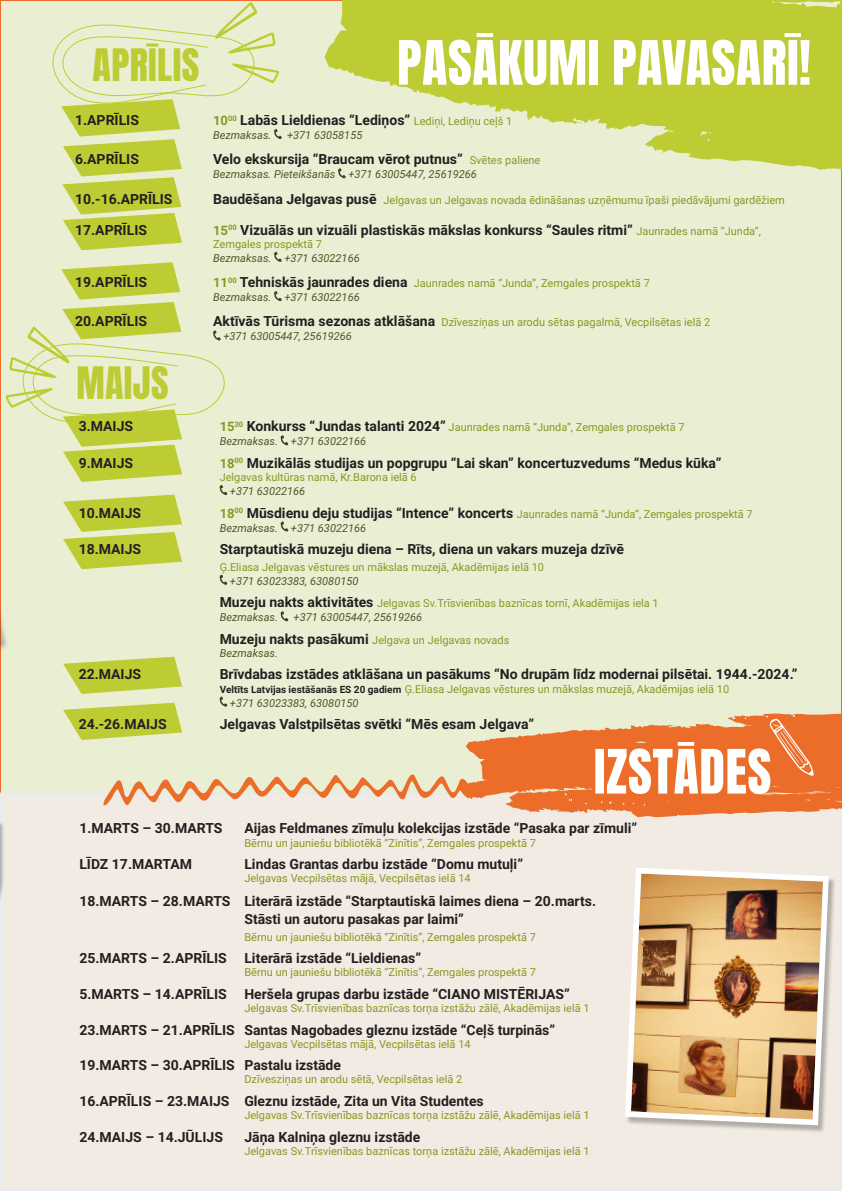
<style>
.page{position:relative;width:842px;height:1191px;background:#fff}
.page>*{position:absolute;margin:0;border:0;box-sizing:border-box;transform-origin:0 0}
.t1{font:52px "Anton";letter-spacing:.01em;color:#fff}
.t2{font:38px "Anton";letter-spacing:.01em;color:#bccc32}
.pamateksts_B{font:700 14px/18px "Roboto";color:#231f20}
.pamateksts_B-2{font:11px "Roboto";color:#889822}
.cenas{font:italic 11px "Roboto";color:#4f5528}
.s1{font-size:13px;color:#889822}
.s2{font-weight:400;font-size:11px;color:#889822}
.s3{font-weight:700;font-size:14px;color:#231f20}
.s4{font-weight:700;font-size:13px}
.s5{font-weight:700;font-size:10px;color:#231f20}
</style>
<div class="page">
<div style="left:0;top:0;width:842px;height:794px;background:#eaefd4;border:1px solid #eb6d29"></div>
<div style="left:0;top:792px;width:842px;height:399px;background:#f1ebe3;border:1px solid #e4ebf6"></div>
<svg style="left:313px;top:0;width:529px;height:183px;fill:#bccc32"></svg>
<svg style="left:526px;top:117px;width:2px;height:29px"></svg>
<svg style="left:367px;top:81px;width:25px;height:10px"></svg>
<svg style="left:331px;top:68px;width:10px;height:6px"></svg>
<svg style="left:560px;top:120px;width:10px;height:4px"></svg>
<svg style="left:581px;top:120px;width:17px;height:23px"></svg>
<svg style="left:801px;top:0;width:29px;height:10px"></svg>
<svg style="left:707px;top:138px;width:3px;height:6px"></svg>
<svg style="left:649px;top:146px;width:12px;height:6px"></svg>
<svg style="left:652px;top:129px;width:3px;height:9px"></svg>
<svg style="left:338px;top:168px;width:8px;height:10px"></svg>
<div style="left:0;top:782px;width:5px;height:276px;background:#231f20;opacity:.31"></div>
<svg style="left:0;top:779px;width:2px;height:276px"></svg>
<div style="left:626px;top:868px;width:211px;height:265px;background:#231f20;opacity:.31"></div>
<img style="left:625px;top:868px;width:207px;height:260px">
<svg style="left:0;top:2px;width:288px;height:738px"></svg>
<hr style="left:0;top:793px;width:490px;height:1px;background:#e4ebf6">
<svg style="left:466px;top:711px;width:376px;height:106px;fill:#eb6d29"></svg>
<svg style="left:494px;top:726px;width:42px;height:8px"></svg>
<svg style="left:549px;top:707px;width:265px;height:111px"></svg>
<svg style="left:103px;top:774px;width:370px;height:31px"></svg>
<p class="t2" style="left:93px;top:45px;width:108px">APRĪLIS</p>
<p class="t1" style="left:397px;top:36px;width:415px">PASĀKUMI PAVASARĪ!</p>
<p class="pamateksts_B" style="left:75px;top:110px;width:65px">1.APRĪLIS</p>
<p class="pamateksts_B" style="left:213px;top:110px;width:301px"><span class="s1">10</span><sup>00</sup> Labās Lieldienas “Lediņos” <span class="s2">Lediņi, Lediņu ceļš 1</span></p>
<p class="cenas" style="left:213px;top:127px;width:60px">Bezmaksas.</p>
<p class="cenas" style="left:287px;top:127px;width:77px">+371 63058155</p>
<p class="pamateksts_B" style="left:75px;top:150px;width:65px">6.APRĪLIS</p>
<p class="pamateksts_B" style="left:213px;top:150px;width:329px">Velo ekskursija “Braucam vērot putnus” <span class="s2">Svētes paliene</span></p>
<p class="cenas" style="left:213px;top:167px;width:265px">Bezmaksas. Pieteikšanās +371 63005447, 25619266</p>
<p class="pamateksts_B" style="left:75px;top:189px;width:99px">10.-16.APRĪLIS</p>
<p class="pamateksts_B-2" style="left:213px;top:192px;width:573px"><span class="s3">Baudēšana Jelgavas pusē</span> Jelgavas un Jelgavas novada ēdināšanas uzņēmumu īpaši piedāvājumi gardēžiem</p>
<p class="pamateksts_B" style="left:75px;top:220px;width:73px">17.APRĪLIS</p>
<p class="pamateksts_B" style="left:213px;top:220px;width:549px"><span class="s1">15</span><sup>00</sup> Vizuālās un vizuāli plastiskās mākslas konkurss “Saules ritmi” <span class="s2">Jaunrades namā “Junda”,</span></p>
<p class="pamateksts_B-2" style="left:213px;top:236px;width:110px">Zemgales prospektā 7</p>
<p class="cenas" style="left:213px;top:250px;width:148px">Bezmaksas. +371 63022166</p>
<p class="pamateksts_B" style="left:75px;top:273px;width:73px">19.APRĪLIS</p>
<p class="pamateksts_B-2" style="left:213px;top:275px;width:438px"><span class="s4">11</span><sup>00</sup> <span class="s3">Tehniskās jaunrades diena</span> Jaunrades namā “Junda”, Zemgales prospektā 7</p>
<p class="cenas" style="left:213px;top:289px;width:148px">Bezmaksas. +371 63022166</p>
<p class="pamateksts_B" style="left:75px;top:312px;width:73px">20.APRĪLIS</p>
<p class="pamateksts_B-2" style="left:213px;top:315px;width:499px"><span class="s3">Aktīvās Tūrisma sezonas atklāšana</span> Dzīvesziņas un arodu sētas pagalmā, Vecpilsētas ielā 2</p>
<p class="cenas" style="left:223px;top:329px;width:130px">+371 63005447, 25619266</p>
<p class="t2" style="left:76px;top:363px;width:94px">MAIJS</p>
<p class="pamateksts_B" style="left:79px;top:417px;width:56px">3.MAIJS</p>
<p class="pamateksts_B-2" style="left:220px;top:420px;width:466px"><span class="s4">15</span><sup>30</sup> <span class="s3">Konkurss “Jundas talanti 2024”</span> Jaunrades namā “Junda”, Zemgales prospektā 7</p>
<p class="cenas" style="left:220px;top:434px;width:148px">Bezmaksas. +371 63022166</p>
<p class="pamateksts_B" style="left:79px;top:453px;width:56px">9.MAIJS</p>
<p class="pamateksts_B" style="left:220px;top:453px;width:503px"><span class="s1">18</span><sup>00</sup> Muzikālās studijas un popgrupu “Lai skan” koncertuzvedums “Medus kūka”</p>
<p class="pamateksts_B-2" style="left:220px;top:469px;width:199px">Jelgavas kultūras namā, Kr.Barona ielā 6</p>
<p class="cenas" style="left:230px;top:483px;width:77px">+371 63022166</p>
<p class="pamateksts_B" style="left:79px;top:503px;width:64px">10.MAIJS</p>
<p class="pamateksts_B-2" style="left:220px;top:506px;width:535px"><span class="s4">18</span><sup>00</sup> <span class="s3">Mūsdienu deju studijas “Intence” koncerts</span> Jaunrades namā “Junda”, Zemgales prospektā 7</p>
<p class="cenas" style="left:220px;top:520px;width:148px">Bezmaksas. +371 63022166</p>
<p class="pamateksts_B" style="left:79px;top:539px;width:64px">18.MAIJS</p>
<p class="pamateksts_B" style="left:220px;top:539px;width:406px">Starptautiskā muzeju diena – Rīts, diena un vakars muzeja dzīvē</p>
<p class="pamateksts_B-2" style="left:220px;top:559px;width:326px">Ģ.Eliasa Jelgavas vēstures un mākslas muzejā, Akadēmijas ielā 10</p>
<p class="cenas" style="left:230px;top:573px;width:130px">+371 63023383, 63080150</p>
<p class="pamateksts_B-2" style="left:220px;top:595px;width:441px"><span class="s3">Muzeju nakts aktivitātes</span> Jelgavas Sv.Trīsvienības baznīcas tornī, Akadēmijas iela 1</p>
<p class="cenas" style="left:220px;top:609px;width:60px">Bezmaksas.</p>
<p class="cenas" style="left:294px;top:609px;width:130px">+371 63005447, 25619266</p>
<p class="pamateksts_B-2" style="left:220px;top:632px;width:291px"><span class="s3">Muzeju nakts pasākumi</span> Jelgava un Jelgavas novads</p>
<p class="cenas" style="left:220px;top:645px;width:60px">Bezmaksas.</p>
<p class="pamateksts_B" style="left:79px;top:665px;width:64px">22.MAIJS</p>
<p class="pamateksts_B" style="left:220px;top:665px;width:579px">Brīvdabas izstādes atklāšana un pasākums “No drupām līdz modernai pilsētai. 1944.-2024.”</p>
<p class="pamateksts_B-2" style="left:220px;top:681px;width:511px"><span class="s5">Veltīts Latvijas iestāšanās ES 20 gadiem</span> Ģ.Eliasa Jelgavas vēstures un mākslas muzejā, Akadēmijas ielā 10</p>
<p class="cenas" style="left:230px;top:695px;width:130px">+371 63023383, 63080150</p>
<p class="pamateksts_B" style="left:79px;top:714px;width:90px">24.-26.MAIJS</p>
<p class="pamateksts_B" style="left:220px;top:714px;width:316px">Jelgavas Valstpilsētas svētki “Mēs esam Jelgava”</p>
<p class="pamateksts_B" style="left:79px;top:819px;width:145px">1.MARTS – 30.MARTS</p>
<p class="pamateksts_B" style="left:244px;top:819px;width:394px">Aijas Feldmanes zīmuļu kolekcijas izstāde “Pasaka par zīmuli”</p>
<p class="pamateksts_B-2" style="left:244px;top:835px;width:293px">Bērnu un jauniešu bibliotēkā “Zinītis”, Zemgales prospektā 7</p>
<p class="pamateksts_B" style="left:79px;top:854px;width:114px">LĪDZ 17.MARTAM</p>
<p class="pamateksts_B" style="left:244px;top:854px;width:280px">Lindas Grantas darbu izstāde “Domu mutuļi”</p>
<p class="pamateksts_B-2" style="left:244px;top:870px;width:228px">Jelgavas Vecpilsētas mājā, Vecpilsētas ielā 14</p>
<p class="pamateksts_B" style="left:244px;top:891px;width:353px;text-indent:-165px">18.MARTS – 28.MARTS Literārā izstāde “Starptautiskā laimes diena – 20.marts.<br>Stāsti un autoru pasakas par laimi”</p>
<p class="pamateksts_B-2" style="left:244px;top:929px;width:293px">Bērnu un jauniešu bibliotēkā “Zinītis”, Zemgales prospektā 7</p>
<p class="pamateksts_B" style="left:79px;top:948px;width:149px">25.MARTS – 2.APRĪLIS</p>
<p class="pamateksts_B" style="left:244px;top:948px;width:178px">Literārā izstāde “Lieldienas”</p>
<p class="pamateksts_B-2" style="left:244px;top:964px;width:293px">Bērnu un jauniešu bibliotēkā “Zinītis”, Zemgales prospektā 7</p>
<p class="pamateksts_B" style="left:79px;top:984px;width:149px">5.MARTS – 14.APRĪLIS</p>
<p class="pamateksts_B" style="left:244px;top:984px;width:327px">Heršela grupas darbu izstāde “CIANO MISTĒRIJAS”</p>
<p class="pamateksts_B-2" style="left:244px;top:1000px;width:347px">Jelgavas Sv.Trīsvienības baznīcas torņa izstāžu zālē, Akadēmijas ielā 1</p>
<p class="pamateksts_B" style="left:79px;top:1020px;width:477px">23.MARTS – 21.APRĪLIS Santas Nagobades gleznu izstāde “Ceļš turpinās”</p>
<p class="pamateksts_B-2" style="left:244px;top:1036px;width:228px">Jelgavas Vecpilsētas mājā, Vecpilsētas ielā 14</p>
<p class="pamateksts_B" style="left:79px;top:1055px;width:263px">19.MARTS – 30.APRĪLIS Pastalu izstāde</p>
<p class="pamateksts_B-2" style="left:244px;top:1071px;width:219px">Dzīvesziņas un arodu sētā, Vecpilsētas ielā 2</p>
<p class="pamateksts_B" style="left:79px;top:1091px;width:406px">16.APRĪLIS – 23.MAIJS Gleznu izstāde, Zita un Vita Studentes</p>
<p class="pamateksts_B-2" style="left:244px;top:1107px;width:347px">Jelgavas Sv.Trīsvienības baznīcas torņa izstāžu zālē, Akadēmijas ielā 1</p>
<p class="pamateksts_B" style="left:79px;top:1127px;width:145px">24.MAIJS – 14.JŪLIJS</p>
<p class="pamateksts_B" style="left:244px;top:1127px;width:177px">Jāņa Kalniņa gleznu izstāde</p>
<p class="pamateksts_B-2" style="left:244px;top:1143px;width:347px">Jelgavas Sv.Trīsvienības baznīcas torņa izstāžu zālē, Akadēmijas ielā 1</p>
</div>
